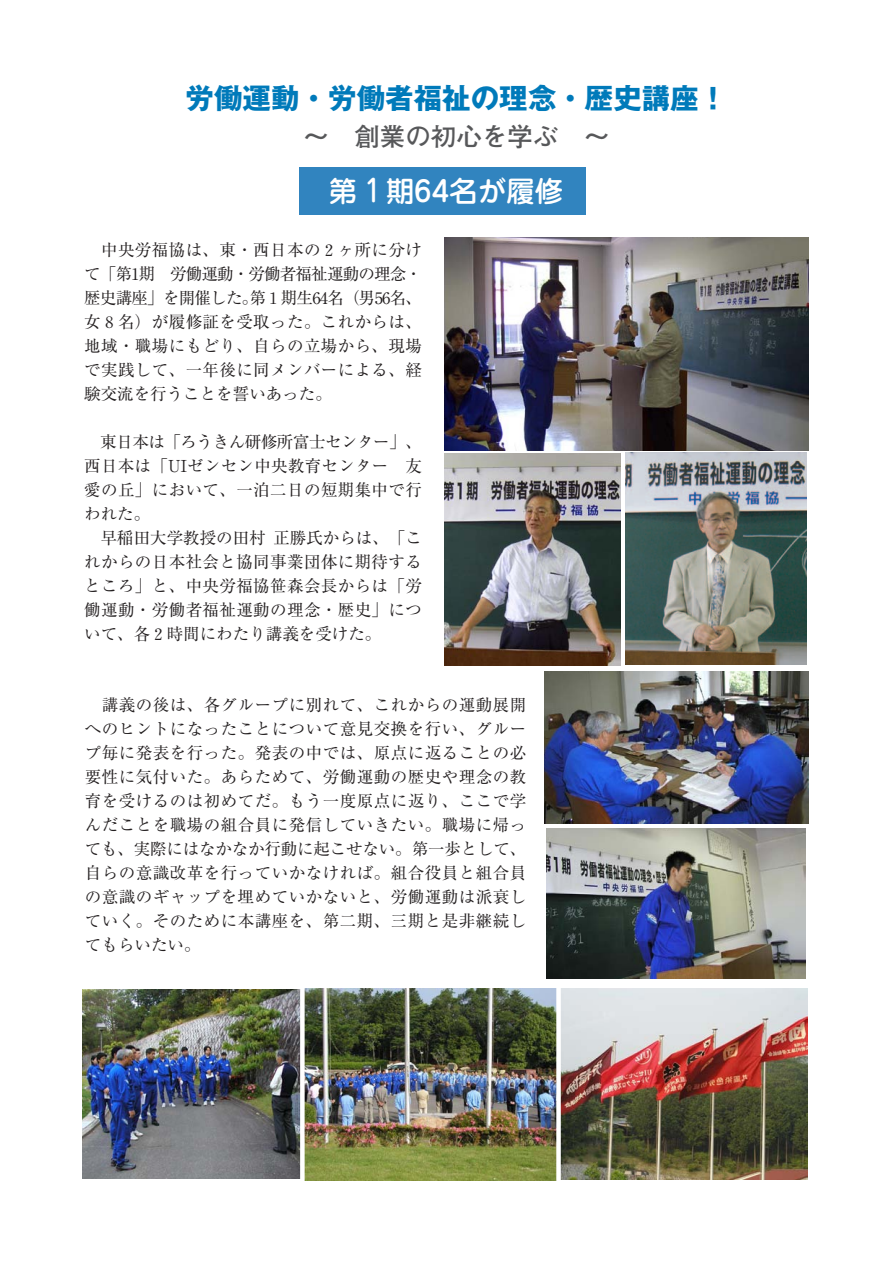
<style>
.page{position:relative;width:893px;height:1265px;background:#fff}
.page>*{position:absolute;margin:0;border:0;box-sizing:border-box;transform-origin:0 0}
.t1{font:700 28.5px "Gothic MB101";color:#007aba}
.t2{font:500 28.5px "Jun 34";color:#fff}
.t3{font:700 25.5px "Futo Go B101";color:#57585a}
.t4{font:16.5px/24px "Ryumin";letter-spacing:.025em;color:#231f20;text-align:justify}
</style>
<div class="page">
<img style="left:444px;top:237px;width:364px;height:213px">
<img style="left:560px;top:988px;width:247px;height:191px">
<img style="left:304px;top:988px;width:252px;height:192px">
<img style="left:444px;top:453px;width:176px;height:212px">
<img style="left:625px;top:453px;width:181px;height:211px">
<img style="left:545px;top:671px;width:263px;height:152px">
<img style="left:546px;top:828px;width:259px;height:150px">
<img style="left:82px;top:989px;width:218px;height:189px">
<div style="left:299px;top:168px;width:286px;height:47px;background:#3184bf"></div>
<svg style="left:300px;top:989px;width:1px;height:190px"></svg>
<svg style="left:556px;top:988px;width:1px;height:193px"></svg>
<h1 class="t1" style="left:185px;top:87px;width:543px">労働運動・労働者福祉の理念・歴史講座！</h1>
<h2 class="t3" style="left:303px;top:127px;width:307px">～　創業の初心を学ぶ　～</h2>
<h1 class="t2" style="left:329px;top:181px;width:236px">第１期64名が履修</h1>
<p class="t4" style="left:84px;top:240px;width:339px">　中央労福協は、東・西日本の２ヶ所に分けて「第1期　労働運動・労働者福祉運動の理念・歴史講座」を開催した｡第１期生64名（男56名、女８名）が履修証を受取った。これからは、地域・職場にもどり、自らの立場から、現場で実践して、一年後に同メンバーによる、経験交流を行うことを誓いあった。</p>
<p class="t4" style="left:84px;top:432px;width:339px;text-align:left">　東日本は「ろうきん研修所富士センター」、西日本は「UIゼンセン中央教育センター　友愛の丘」において、一泊二日の短期集中で行われた｡<br>　早稲田大学教授の田村 正勝氏からは、「これからの日本社会と協同事業団体に期待するところ」と、中央労福協笹森会長からは「労働運動・労働者福祉運動の理念・歴史」について、各２時間にわたり講義を受けた。</p>
<p class="t4" style="left:85px;top:694px;width:443px">　講義の後は、各グループに別れて、これからの運動展開へのヒントになったことについて意見交換を行い、グループ毎に発表を行った。発表の中では、原点に返ることの必要性に気付いた。あらためて、労働運動の歴史や理念の教育を受けるのは初めてだ。もう一度原点に返り、ここで学んだことを職場の組合員に発信していきたい。職場に帰っても、実際にはなかなか行動に起こせない。第一歩として、自らの意識改革を行っていかなければ。組合役員と組合員の意識のギャップを埋めていかないと、労働運動は派衰していく。そのために本講座を、第二期、三期と是非継続してもらいたい。</p>
</div>
